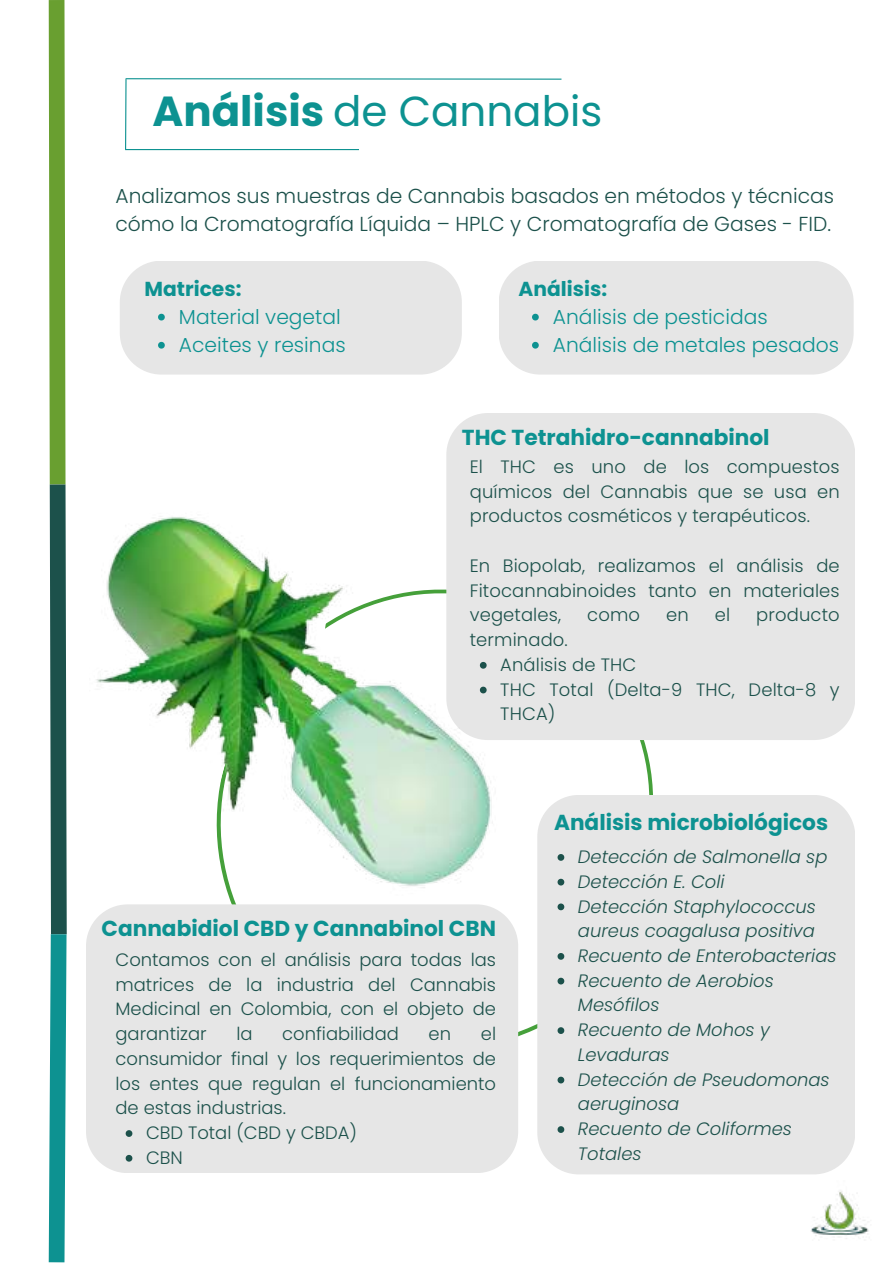
<style>
.page{position:relative;width:893px;height:1264px;background:#fff}
.page>*{position:absolute;margin:0;border:0;box-sizing:border-box;transform-origin:0 0}
.t1{font:42px "Poppins";color:#0d9291}
.t2{font:700 21.6px "Poppins";color:#0d9291}
.t3{font:300 20.25px/28px "Poppins";color:#1c514b}
.t4{font:300 20.25px/28px "Poppins";color:#0d9291}
.t5{font:700 20.25px "Poppins";color:#0d9291}
.t6{font:300 18px/24.8px "Poppins";letter-spacing:.005em;color:#1c514b;text-align:justify}
.t7{font:italic 300 18px/24.8px "Poppins";color:#1c514b}
.s1{font-weight:700}
</style>
<div class="page">
<svg style="left:48px;top:0;width:19px;height:1262px"></svg>
<img style="left:786px;top:1174px;width:83px;height:65px">
<hr style="left:126px;top:78px;width:435px;height:2px;background:#0d9291">
<hr style="left:125px;top:79px;width:1px;height:70px;background:#0d9291">
<hr style="left:125px;top:149px;width:234px;height:1px;background:#0d9291">
<div style="left:120px;top:261px;width:342px;height:113px;background:#e6e6e6"></div>
<div style="left:474px;top:413px;width:381px;height:327px;background:#e6e6e6"></div>
<div style="left:86px;top:911px;width:432px;height:262px;background:#e6e6e6"></div>
<svg style="left:126px;top:1130px;width:6px;height:6px"></svg>
<svg style="left:126px;top:1154px;width:6px;height:7px"></svg>
<img style="left:89px;top:416px;width:409px;height:578px">
<div style="left:537px;top:795px;width:318px;height:379px;background:#e6e6e6"></div>
<svg style="left:557px;top:854px;width:7px;height:6px"></svg>
<svg style="left:557px;top:878px;width:7px;height:7px"></svg>
<svg style="left:557px;top:903px;width:7px;height:7px"></svg>
<svg style="left:557px;top:953px;width:7px;height:6px"></svg>
<svg style="left:557px;top:977px;width:7px;height:7px"></svg>
<svg style="left:557px;top:1027px;width:7px;height:6px"></svg>
<svg style="left:557px;top:1076px;width:7px;height:7px"></svg>
<svg style="left:557px;top:1126px;width:7px;height:6px"></svg>
<div style="left:499px;top:261px;width:354px;height:113px;background:#e6e6e6"></div>
<h1 class="t1" style="left:152px;top:82px;width:451px"><span class="s1">Análisis</span> de Cannabis</h1>
<p class="t3" style="left:115px;top:182px;width:720px">Analizamos sus muestras de Cannabis basados en métodos y técnicas cómo la Cromatografía Líquida – HPLC y Cromatografía de Gases - FID.</p>
<p class="t5" style="left:144px;top:274px;width:98px">Matrices:</p>
<p class="t4" style="left:179px;top:303px;width:168px">Material vegetal<br>Aceites y resinas</p>
<p class="t5" style="left:518px;top:274px;width:90px">Análisis:</p>
<p class="t4" style="left:553px;top:303px;width:287px">Análisis de pesticidas<br>Análisis de metales pesados</p>
<p class="t2" style="left:462px;top:422px;width:309px">THC Tetrahidro-cannabinol</p>
<p class="t6" style="left:469px;top:454px;width:371px">El THC es uno de los compuestos químicos del Cannabis que se usa en productos cosméticos y terapéuticos.</p>
<p class="t6" style="left:469px;top:553px;width:371px">En Biopolab, realizamos el análisis de Fitocannabinoides tanto en materiales vegetales,</p>
<p class="t6" style="left:587px;top:602px;width:54px">como</p>
<p class="t6" style="left:666px;top:602px;width:24px">en</p>
<p class="t6" style="left:714px;top:602px;width:17px">el</p>
<p class="t6" style="left:756px;top:602px;width:85px">producto</p>
<p class="t6" style="left:469px;top:627px;width:99px">terminado.</p>
<p class="t6" style="left:500px;top:652px;width:341px;text-align:left">Análisis de THC<br>THC Total (Delta-9 THC, Delta-8 y<br>THCA)</p>
<p class="t2" style="left:101px;top:913px;width:396px">Cannabidiol CBD y Cannabinol CBN</p>
<p class="t6" style="left:115px;top:947px;width:382px">Contamos con el análisis para todas las matrices de la industria del Cannabis Medicinal en Colombia, con el objeto de garantizar</p>
<p class="t6" style="left:236px;top:1021px;width:18px">la</p>
<p class="t6" style="left:282px;top:1021px;width:118px">confiabilidad</p>
<p class="t6" style="left:428px;top:1021px;width:24px">en</p>
<p class="t6" style="left:115px;top:1021px;width:382px;text-indent:365px">el consumidor final y los requerimientos de los entes que regulan el funcionamiento de estas industrias.</p>
<p class="t6" style="left:146px;top:1120px;width:212px">CBD Total (CBD y CBDA)<br>CBN</p>
<p class="t2" style="left:554px;top:807px;width:275px">Análisis microbiológicos</p>
<p class="t7" style="left:578px;top:844px;width:260px">Detección de Salmonella sp<br>Detección E. Coli<br>Detección Staphylococcus aureus coagalusa positiva<br>Recuento de Enterobacterias<br>Recuento de Aerobios<br>Mesófilos<br>Recuento de Mohos y<br>Levaduras<br>Detección de Pseudomonas aeruginosa<br>Recuento de Coliformes<br>Totales</p>
</div>
